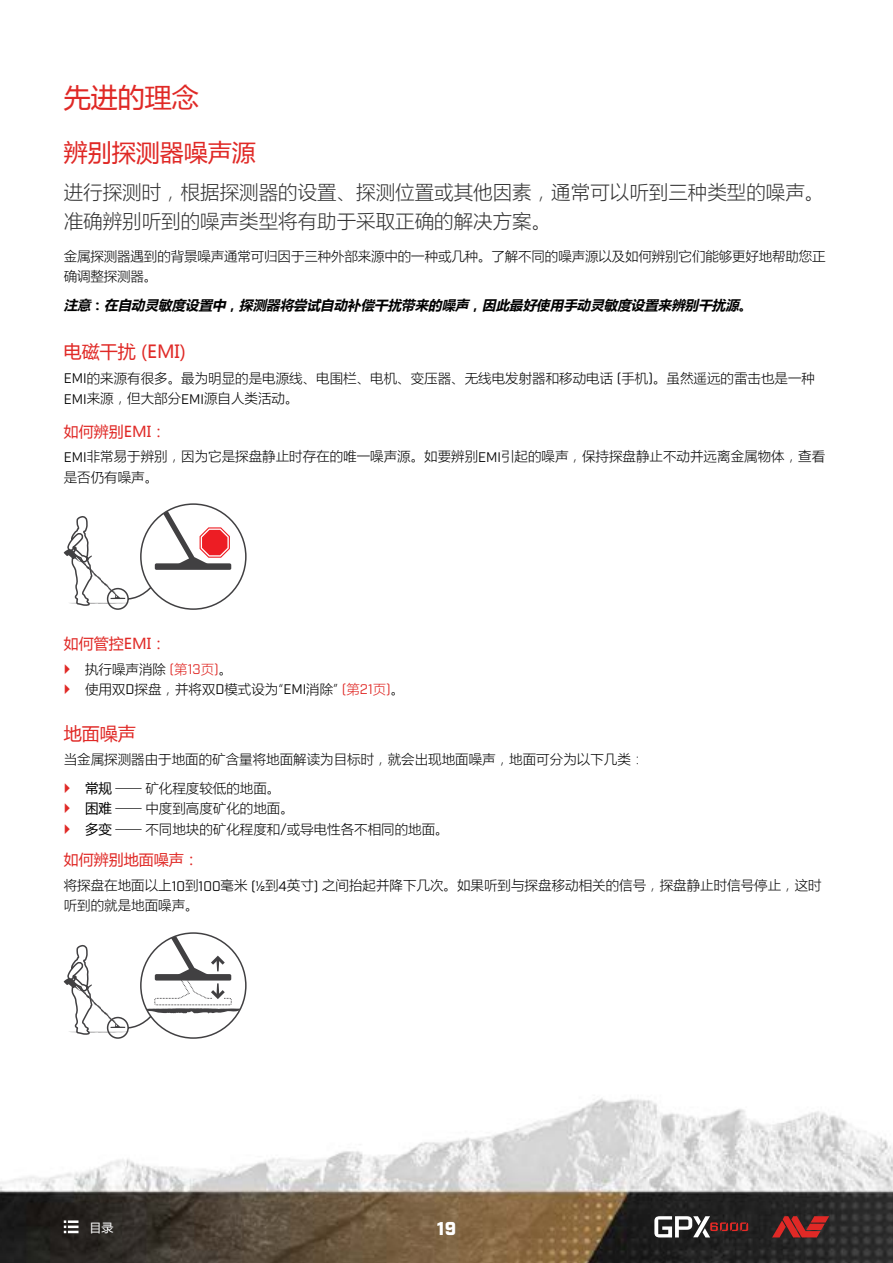
<style>
.page{position:relative;width:893px;height:1263px;background:#fff}
.page>*{position:absolute;margin:0;border:0;box-sizing:border-box;transform-origin:0 0}
.t1{font:27px "Microsoft Ya Hei";color:#e02926}
.t2{font:24px "Microsoft Ya Hei";color:#e02926}
.t3{font:300 19.5px/29.2px "Microsoft Ya Hei";color:#333}
.t4{font:18px "Microsoft Ya Hei";color:#e02926}
.t5{font:900 18px "Industry";color:#fff}
.t6{font:15px "Microsoft Ya Hei";color:#e02926}
.t7{font:300 13.5px/20.2px "Microsoft Ya Hei";color:#000}
.t8{font:italic 700 13.5px "Microsoft Ya Hei";color:#000}
.t9{font:300 13.5px/20.2px "Microsoft Ya Hei";color:#000;scale:1.8 1}
.t10{font:12px "Microsoft Ya Hei";color:#fff}
.s1{font-style:normal}
.s2{font-family:"Industry";font-weight:400}
.s3{font-family:"Industry";font-weight:400;color:#e02926}
.s4{color:#e02926}
.s5{font-weight:400}
</style>
<div class="page">
<img style="left:0;top:503px;width:893px;height:760px">
<svg style="left:64px;top:1220px;width:15px;height:13px"></svg>
<svg style="left:654px;top:1216px;width:94px;height:21px"></svg>
<svg style="left:772px;top:1216px;width:57px;height:21px"></svg>
<svg style="left:64px;top:511px;width:167px;height:99px"></svg>
<svg style="left:64px;top:934px;width:182px;height:105px"></svg>
<div style="left:140px;top:932px;width:107px;height:107px;border:2px solid #414042;border-radius:50%"></div>
<svg style="left:65px;top:664px;width:5px;height:9px"></svg>
<svg style="left:65px;top:684px;width:5px;height:10px"></svg>
<svg style="left:65px;top:783px;width:5px;height:10px"></svg>
<svg style="left:65px;top:803px;width:5px;height:10px"></svg>
<svg style="left:65px;top:824px;width:5px;height:10px"></svg>
<h1 class="t1" style="left:64px;top:79px;width:136px">先进的理念</h1>
<h2 class="t2" style="left:64px;top:136px;width:193px">辨别探测器噪声源</h2>
<h3 class="t3" style="left:64px;top:177px;width:762px">进行探测时，根据探测器的设置、探测位置或其他因素，通常可以听到三种类型的噪声。准确辨别听到的噪声类型将有助于采取正确的解决方案。</h3>
<p class="t7" style="left:64px;top:246px;width:763px">金属探测器遇到的背景噪声通常可归因于三种外部来源中的一种或几种。了解不同的噪声源以及如何辨别它们能够更好地帮助您正确调整探测器。</p>
<p class="t8" style="left:64px;top:296px;width:690px">注意<span class="s1">：</span>在自动灵敏度设置中<span class="s1">，</span>探测器将尝试自动补偿干扰带来的噪声<span class="s1">，</span>因此最好使用手动灵敏度设置来辨别干扰源<span class="s1">。</span></p>
<h3 class="t4" style="left:64px;top:340px;width:124px">电磁干扰 (EMI)</h3>
<p class="t7" style="left:64px;top:367px;width:753px"><span class="s2">EMI</span>的来源有很多。最为明显的是电源线、电围栏、电机、变压器、无线电发射器和移动电话 <span class="s2">(</span>手机<span class="s2">)</span>。虽然遥远的雷击也是一种<br><span class="s2">EMI</span>来源，但大部分<span class="s2">EMI</span>源自人类活动。</p>
<p class="t6" style="left:64px;top:421px;width:104px">如何辨别EMI：</p>
<p class="t7" style="left:64px;top:446px;width:763px"><span class="s2">EMI</span>非常易于辨别，因为它是探盘静止时存在的唯一噪声源。如要辨别<span class="s2">EMI</span>引起的噪声，保持探盘静止不动并远离金属物体，查看是否仍有噪声。</p>
<p class="t6" style="left:64px;top:633px;width:104px">如何管控EMI：</p>
<p class="t7" style="left:85px;top:658px;width:321px">执行噪声消除 <span class="s3">(</span><span class="s4">第</span><span class="s3">13</span><span class="s4">页</span><span class="s3">)</span>。<br>使用双<span class="s2">D</span>探盘，并将双<span class="s2">D</span>模式设为“<span class="s2">EMI</span>消除” <span class="s3">(</span><span class="s4">第</span><span class="s3">21</span><span class="s4">页</span><span class="s3">)</span>。</p>
<h3 class="t4" style="left:64px;top:721px;width:73px">地面噪声</h3>
<p class="t7" style="left:85px;top:745px;width:561px;line-height:28.8px;text-indent:-21px">当金属探测器由于地面的矿含量将地面解读为目标时，就会出现地面噪声，地面可分为以下几类：<span class="s5">常规</span> —矿化程度较低的地面。</p>
<p class="t9" style="left:85px;top:798px;width:204px"><span class="s5">困难</span> —中度到高度矿化的地面。<br><span class="s5">多变</span> —不同地块的矿化程度和<span class="s2">/</span>或导电性各不相同的地面。</p>
<p class="t6" style="left:64px;top:850px;width:136px">如何辨别地面噪声：</p>
<p class="t7" style="left:64px;top:874px;width:759px">将探盘在地面以上<span class="s2">10</span>到<span class="s2">100</span>毫米 <span class="s2">(1⁄2</span>到<span class="s2">4</span>英寸<span class="s2">)</span> 之间抬起并降下几次。如果听到与探盘移动相关的信号，探盘静止时信号停止，这时听到的就是地面噪声。</p>
<p class="t10" style="left:90px;top:1219px;width:25px">目录</p>
<h3 class="t5" style="left:437px;top:1217px;width:21px">19</h3>
</div>
